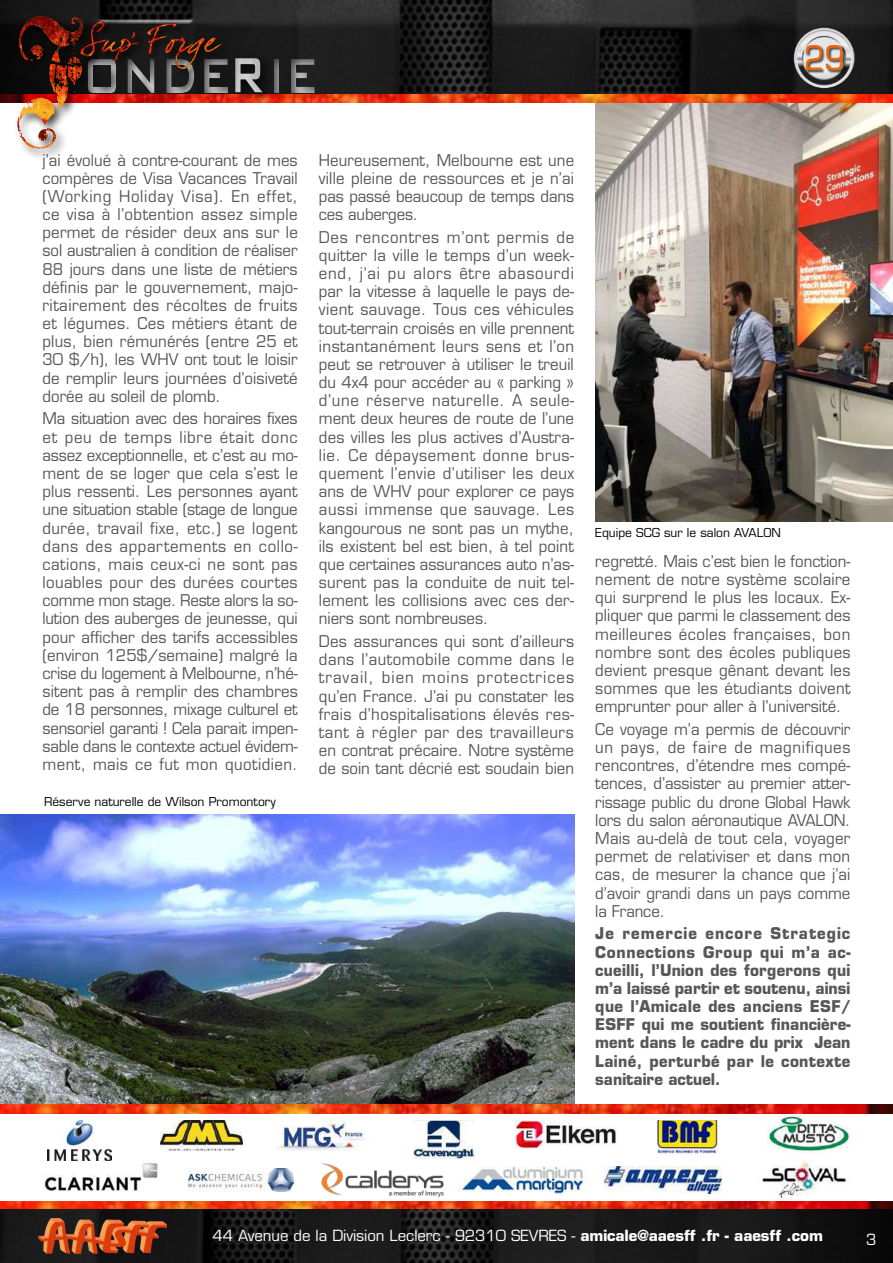
<style>
.page{position:relative;width:893px;height:1263px;background:#fff}
.page>*{position:absolute;margin:0;border:0;box-sizing:border-box;transform-origin:0 0}
.t1{font:33px "Eurostile LT Std";color:#ec6608;scale:.9 1}
.t2{font:15.75px/18.1px "Eurostile LT Std";color:#575756;text-align:justify;scale:.95 1}
.t3{font:700 15.75px/18.1px "Eurostile LT Std";letter-spacing:.025em;color:#575756;text-align:justify;scale:.95 1}
.t4{font:15px "Eurostile LT Std";letter-spacing:-.005em;color:#fff}
.t5{font:12px "Eurostile LT Std";color:#000}
.s1{font-weight:700}
</style>
<div class="page">
<img style="left:0;top:814px;width:574px;height:290px">
<img style="left:43px;top:1163px;width:115px;height:28px">
<img style="left:48px;top:1120px;width:64px;height:41px">
<img style="left:321px;top:1163px;width:122px;height:33px">
<img style="left:189px;top:1168px;width:104px;height:23px">
<img style="left:458px;top:1166px;width:125px;height:27px">
<img style="left:605px;top:1166px;width:117px;height:27px">
<img style="left:414px;top:1120px;width:61px;height:38px">
<img style="left:658px;top:1120px;width:59px;height:34px">
<img style="left:516px;top:1120px;width:100px;height:28px">
<img style="left:160px;top:1120px;width:82px;height:30px">
<img style="left:277px;top:1120px;width:87px;height:30px">
<img style="left:768px;top:1114px;width:82px;height:39px">
<img style="left:762px;top:1160px;width:85px;height:39px">
<img style="left:595px;top:102px;width:298px;height:419px">
<img style="left:0;top:0;width:893px;height:102px">
<img style="left:0;top:1201px;width:893px;height:62px">
<img style="left:794px;top:28px;width:61px;height:60px;border-radius:30px">
<div style="left:806px;top:46px;width:41px;height:28px;background:#000;opacity:.75"></div>
<img style="left:39px;top:1218px;width:127px;height:35px">
<div style="left:14px;top:13px;width:81px;height:148px;background:#000;opacity:.75"></div>
<svg style="left:17px;top:16px;width:298px;height:133px"></svg>
<div style="left:866px;top:1233px;width:12px;height:15px;background:#080808"></div>
<img style="left:0;top:1104px;width:893px;height:9px">
<h1 class="t1" style="left:804px;top:38px;width:47px">29</h1>
<p class="t2" style="left:43px;top:151px;width:270px">j’ai évolué à contre-courant de mes compères de Visa Vacances Travail (Working Holiday Visa). En effet, ce visa à l’obtention assez simple permet de résider deux ans sur le sol australien à condition de réaliser 88 jours dans une liste de métiers définis par le gouvernement, majo&shy;ritairement des récoltes de fruits et légumes. Ces métiers étant de plus, bien rémunérés (entre 25 et 30 $/h), les WHV ont tout le loisir de remplir leurs journées d’oisiveté dorée au soleil de plomb.</p>
<p class="t2" style="left:43px;top:410px;width:270px">Ma situation avec des horaires fixes et peu de temps libre était donc assez exceptionnelle, et c’est au mo&shy;ment de se loger que cela s’est le plus ressenti. Les personnes ayant une situation stable (stage de longue durée, travail fixe, etc.) se logent dans des appartements en collo&shy;cations, mais ceux-ci ne sont pas louables pour des durées courtes comme mon stage. Reste alors la so&shy;lution des auberges de jeunesse, qui pour afficher des tarifs accessibles (environ 125$/semaine) malgré la crise du logement à Melbourne, n’hé&shy;sitent pas à remplir des chambres de 18 personnes, mixage culturel et sensoriel garanti ! Cela parait impen&shy;sable dans le contexte actuel évidem&shy;ment, mais ce fut mon quotidien.</p>
<p class="t5" style="left:44px;top:794px;width:233px">Réserve naturelle de Wilson Promontory</p>
<p class="t2" style="left:319px;top:151px;width:270px">Heureusement, Melbourne est une ville pleine de ressources et je n’ai pas passé beaucoup de temps dans ces auberges.</p>
<p class="t2" style="left:319px;top:228px;width:270px">Des rencontres m’ont permis de quitter la ville le temps d’un week&shy;end, j’ai pu alors être abasourdi par la vitesse à laquelle le pays de&shy;vient sauvage. Tous ces véhicules tout-terrain croisés en ville prennent instantanément leurs sens et l’on peut se retrouver à utiliser le treuil du 4x4 pour accéder au « parking » d’une réserve naturelle. A seule&shy;ment deux heures de route de l’une des villes les plus actives d’Austra&shy;lie. Ce dépaysement donne brus&shy;quement l’envie d’utiliser les deux ans de WHV pour explorer ce pays aussi immense que sauvage. Les kangourous ne sont pas un mythe, ils existent bel est bien, à tel point que certaines assurances auto n’as&shy;surent pas la conduite de nuit tel&shy;lement les collisions avec ces der&shy;niers sont nombreuses.</p>
<p class="t2" style="left:319px;top:632px;width:270px">Des assurances qui sont d’ailleurs dans l’automobile comme dans le travail, bien moins protectrices qu’en France. J’ai pu constater les frais d’hospitalisations élevés res&shy;tant à régler par des travailleurs en contrat précaire. Notre système de soin tant décrié est soudain bien</p>
<p class="t5" style="left:595px;top:526px;width:187px">Equipe SCG sur le salon AVALON</p>
<p class="t2" style="left:595px;top:552px;width:270px">regretté. Mais c’est bien le fonction&shy;nement de notre système scolaire qui surprend le plus les locaux. Ex&shy;pliquer que parmi le classement des meilleures écoles françaises, bon nombre sont des écoles publiques devient presque gênant devant les sommes que les étudiants doivent emprunter pour aller à l’université.</p>
<p class="t2" style="left:595px;top:720px;width:270px">Ce voyage m’a permis de découvrir un pays, de faire de magnifiques rencontres, d’étendre mes compé&shy;tences, d’assister au premier atter&shy;rissage public du drone Global Hawk lors du salon aéronautique AVALON.<br>Mais au-delà de tout cela, voyager permet de relativiser et dans mon cas, de mesurer la chance que j’ai d’avoir grandi dans un pays comme la France.</p>
<p class="t3" style="left:595px;top:924px;width:270px">Je remercie encore Strategic Connections Group qui m’a ac&shy;cueilli, l’Union des forgerons qui m’a laissé partir et soutenu, ainsi que l’Amicale des anciens ESF/ ESFF qui me soutient financière&shy;ment dans le cadre du prix Jean Lainé, perturbé par le contexte sanitaire actuel.</p>
<p class="t4" style="left:213px;top:1226px;width:612px">44 Avenue de la Division Leclerc - 92310 SEVRES - <span class="s1">amicale@aaesff .fr - aaesff .com</span></p>
<p class="t4" style="left:866px;top:1230px;width:12px">3</p>
</div>
